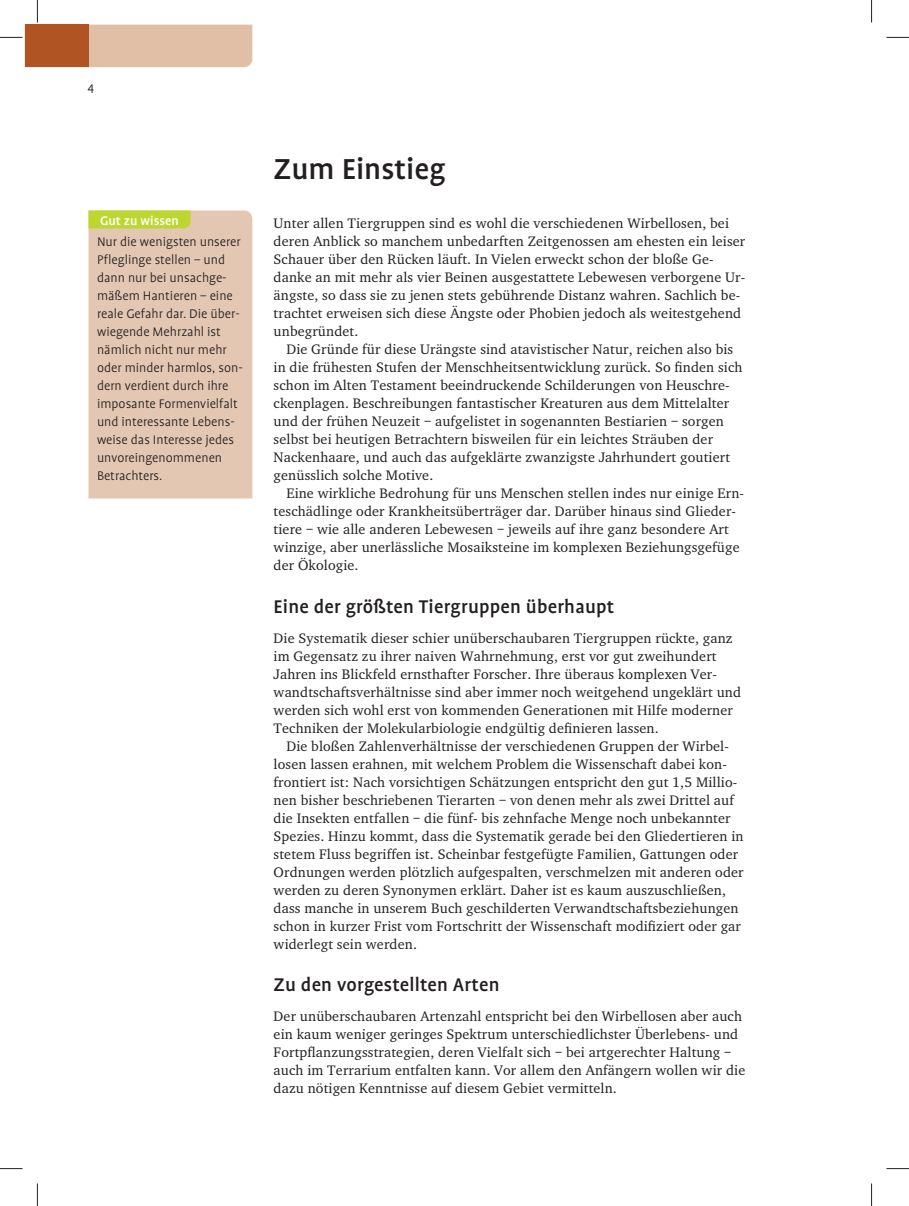
<style>
.page{position:relative;width:909px;height:1206px;background:#fff}
.page>*{position:absolute;margin:0;border:0;box-sizing:border-box;transform-origin:0 0}
.t1{font:500 33px "UV Profile Tab";color:#231f20}
.t2{font:500 21px "UV Profile Tab";letter-spacing:.01em;color:#231f20}
.t3{font:14.25px/18px "UV Charter";letter-spacing:.01em;color:#231f20}
.t4{font:300 14.25px/18px "UV Profile Tab";color:#231f20}
.t5{font:500 14.25px "UV Profile Tab";color:#fff}
</style>
<div class="page">
<div style="left:88px;top:210px;width:164px;height:288px;background:#e4c7b2"></div>
<div style="left:88px;top:210px;width:102px;height:18px;background:#bed730"></div>
<svg style="left:886px;top:37px;width:22px;height:1px"></svg>
<svg style="left:0;top:1168px;width:22px;height:1px"></svg>
<svg style="left:886px;top:1168px;width:22px;height:1px"></svg>
<svg style="left:0;top:0;width:252px;height:67px"></svg>
<svg style="left:37px;top:1183px;width:1px;height:23px"></svg>
<svg style="left:871px;top:0;width:1px;height:22px"></svg>
<svg style="left:871px;top:1183px;width:1px;height:23px"></svg>
<p class="t4" style="left:87px;top:81px;width:8px">4</p>
<p class="t5" style="left:100px;top:214px;width:80px">Gut zu wissen</p>
<p class="t4" style="left:97px;top:234px;width:147px">Nur die wenigsten unserer<br>Pfleglinge stellen – und dann nur bei unsachge&shy;mäßem Hantieren – eine reale Gefahr dar. Die über&shy;wiegende Mehrzahl ist nämlich nicht nur mehr oder minder harmlos, son&shy;dern verdient durch ihre imposante Formenvielfalt und interessante Lebens&shy;weise das Interesse jedes unvoreingenommenen<br>Betrachters.</p>
<h1 class="t1" style="left:273px;top:155px;width:173px">Zum Einstieg</h1>
<p class="t3" style="left:273px;top:215px;width:473px">Unter allen Tiergruppen sind es wohl die verschiedenen Wirbellosen, bei deren Anblick so manchem unbedarften Zeitgenossen am ehesten ein leiser Schauer über den Rücken läuft. In Vielen erweckt schon der bloße Ge&shy;danke an mit mehr als vier Beinen ausgestattete Lebewesen verborgene Ur&shy;ängste, so dass sie zu jenen stets gebührende Distanz wahren. Sachlich be&shy;trachtet erweisen sich diese Ängste oder Phobien jedoch als weitestgehend unbegründet.</p>
<p class="t3" style="left:273px;top:341px;width:470px;text-indent:13px">Die Gründe für diese Urängste sind atavistischer Natur, reichen also bis in die frühesten Stufen der Menschheitsentwicklung zurück. So finden sich schon im Alten Testament beeindruckende Schilderungen von Heuschre&shy;ckenplagen. Beschreibungen fantastischer Kreaturen aus dem Mittelalter und der frühen Neuzeit – aufgelistet in sogenannten Bestiarien – sorgen selbst bei heutigen Betrachtern bisweilen für ein leichtes Sträuben der Nackenhaare, und auch das aufgeklärte zwanzigste Jahrhundert goutiert genüsslich solche Motive.</p>
<p class="t3" style="left:273px;top:485px;width:471px;text-indent:13px">Eine wirkliche Bedrohung für uns Menschen stellen indes nur einige Ern&shy;teschädlinge oder Krankheitsüberträger dar. Darüber hinaus sind Glieder&shy;tiere – wie alle anderen Lebewesen – jeweils auf ihre ganz besondere Art winzige, aber unerlässliche Mosaiksteine im komplexen Beziehungsgefüge der Ökologie.</p>
<h2 class="t2" style="left:273px;top:597px;width:342px">Eine der größten Tiergruppen überhaupt</h2>
<p class="t3" style="left:273px;top:629px;width:469px">Die Systematik dieser schier unüberschaubaren Tiergruppen rückte, ganz im Gegensatz zu ihrer naiven Wahrnehmung, erst vor gut zweihundert Jahren ins Blickfeld ernsthafter Forscher. Ihre überaus komplexen Ver&shy;wandtschaftsverhältnisse sind aber immer noch weitgehend ungeklärt und werden sich wohl erst von kommenden Generationen mit Hilfe moderner Techniken der Molekularbiologie endgültig definieren lassen.</p>
<p class="t3" style="left:273px;top:737px;width:471px;text-indent:13px">Die bloßen Zahlenverhältnisse der verschiedenen Gruppen der Wirbel&shy;losen lassen erahnen, mit welchem Problem die Wissenschaft dabei kon&shy;frontiert ist: Nach vorsichtigen Schätzungen entspricht den gut 1,5 Millio&shy;nen bisher beschriebenen Tierarten – von denen mehr als zwei Drittel auf die Insekten entfallen – die fünf- bis zehnfache Menge noch unbekannter Spezies. Hinzu kommt, dass die Systematik gerade bei den Gliedertieren in stetem Fluss begriffen ist. Scheinbar festgefügte Familien, Gattungen oder Ordnungen werden plötzlich aufgespalten, verschmelzen mit anderen oder werden zu deren Synonymen erklärt. Daher ist es kaum auszuschließen, dass manche in unserem Buch geschilderten Verwandtschaftsbeziehungen schon in kurzer Frist vom Fortschritt der Wissenschaft modifiziert oder gar widerlegt sein werden.</p>
<h2 class="t2" style="left:273px;top:975px;width:227px">Zu den vorgestellten Arten</h2>
<p class="t3" style="left:273px;top:1007px;width:473px">Der unüberschaubaren Artenzahl entspricht bei den Wirbellosen aber auch ein kaum weniger geringes Spektrum unterschiedlichster Überlebens- und Fortpflanzungsstrategien, deren Vielfalt sich – bei artgerechter Haltung – auch im Terrarium entfalten kann. Vor allem den Anfängern wollen wir die dazu nötigen Kenntnisse auf diesem Gebiet vermitteln.</p>
</div>
